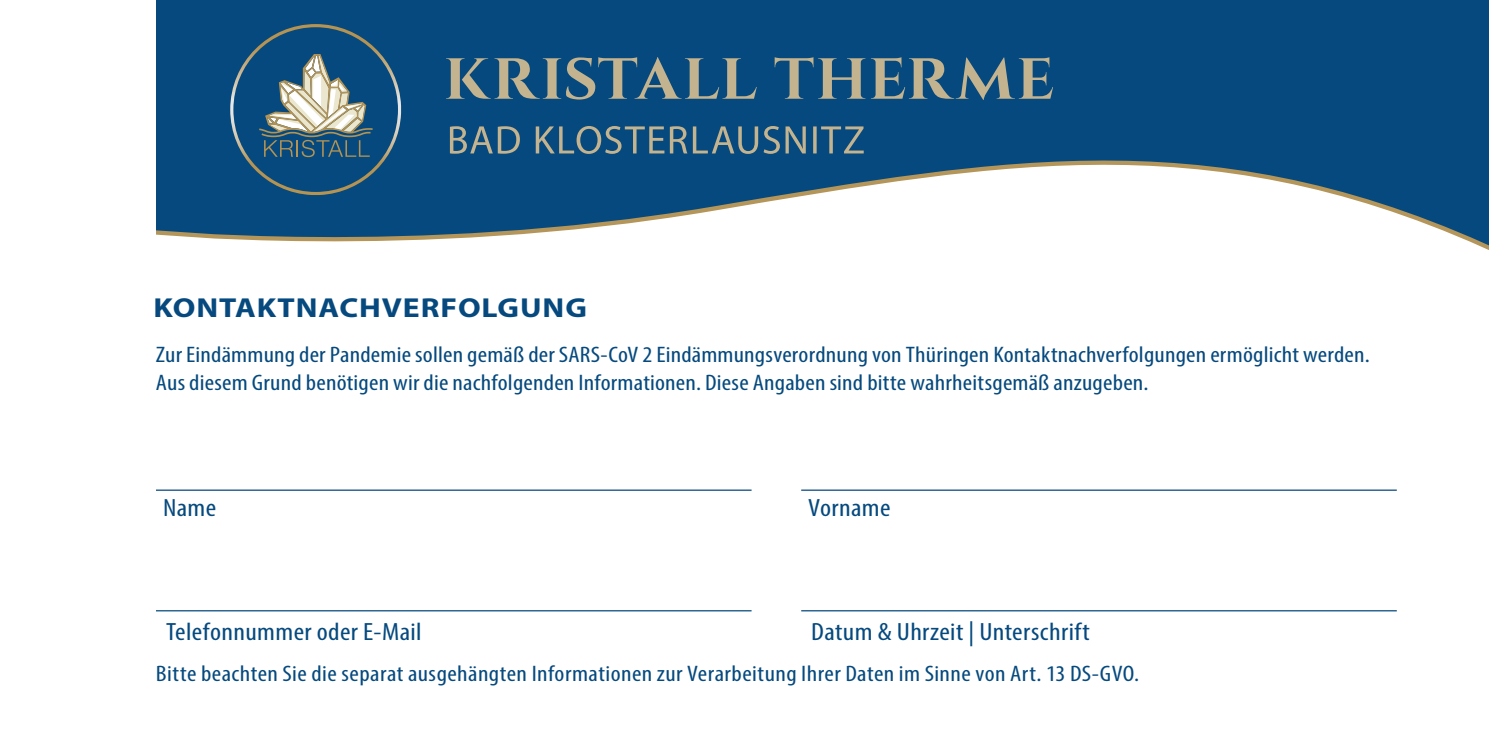
<style>
.page{position:relative;width:1489px;height:745px;background:#fff}
.page>*{position:absolute;margin:0;border:0;box-sizing:border-box;transform-origin:0 0}
.t1{font:700 27.5px "Myriad Pro";letter-spacing:.03em;color:#05497e;scale:1.15 1}
.t2{font:condensed 25px "Myriad Pro";letter-spacing:.015em;color:#05497e;scale:1.15 1}
.t3{font:condensed 22.5px/27.5px "Myriad Pro";letter-spacing:.01em;color:#05497e;scale:1.15 1}
</style>
<div class="page">
<hr style="left:156px;top:489px;width:595px;height:1px;background:#05497e">
<hr style="left:156px;top:609px;width:595px;height:2px;background:#05497e">
<hr style="left:801px;top:489px;width:595px;height:1px;background:#05497e">
<hr style="left:801px;top:609px;width:595px;height:2px;background:#05497e">
<svg style="left:156px;top:0;width:1332px;height:250px;fill:#05497e"></svg>
<svg style="left:230px;top:24px;width:171px;height:171px;background:#336484"></svg>
<svg style="left:446px;top:57px;width:607px;height:43px;background:#436b83"></svg>
<svg style="left:450px;top:126px;width:413px;height:28px;background:#3d6882"></svg>
<p class="t1" style="left:153px;top:289px;width:378px">KONTAKTNACHVERFOLGUNG</p>
<p class="t3" style="left:156px;top:340px;width:1056px">Zur Eindämmung der Pandemie sollen gemäß der SARS-CoV 2 Eindämmungsverordnung von Thüringen Kontaktnachverfolgungen ermöglicht werden.<br>Aus diesem Grund benötigen wir die nachfolgenden Informationen. Diese Angaben sind bitte wahrheitsgemäß anzugeben.</p>
<p class="t2" style="left:163px;top:492px;width:48px">Name</p>
<p class="t2" style="left:808px;top:492px;width:73px">Vorname</p>
<p class="t2" style="left:166px;top:615px;width:224px">Telefonnummer oder E-Mail</p>
<p class="t2" style="left:811px;top:615px;width:244px">Datum &amp; Uhrzeit | Unterschrift</p>
<p class="t3" style="left:156px;top:659px;width:856px">Bitte beachten Sie die separat ausgehängten Informationen zur Verarbeitung Ihrer Daten im Sinne von Art. 13 DS-GVO.</p>
</div>
